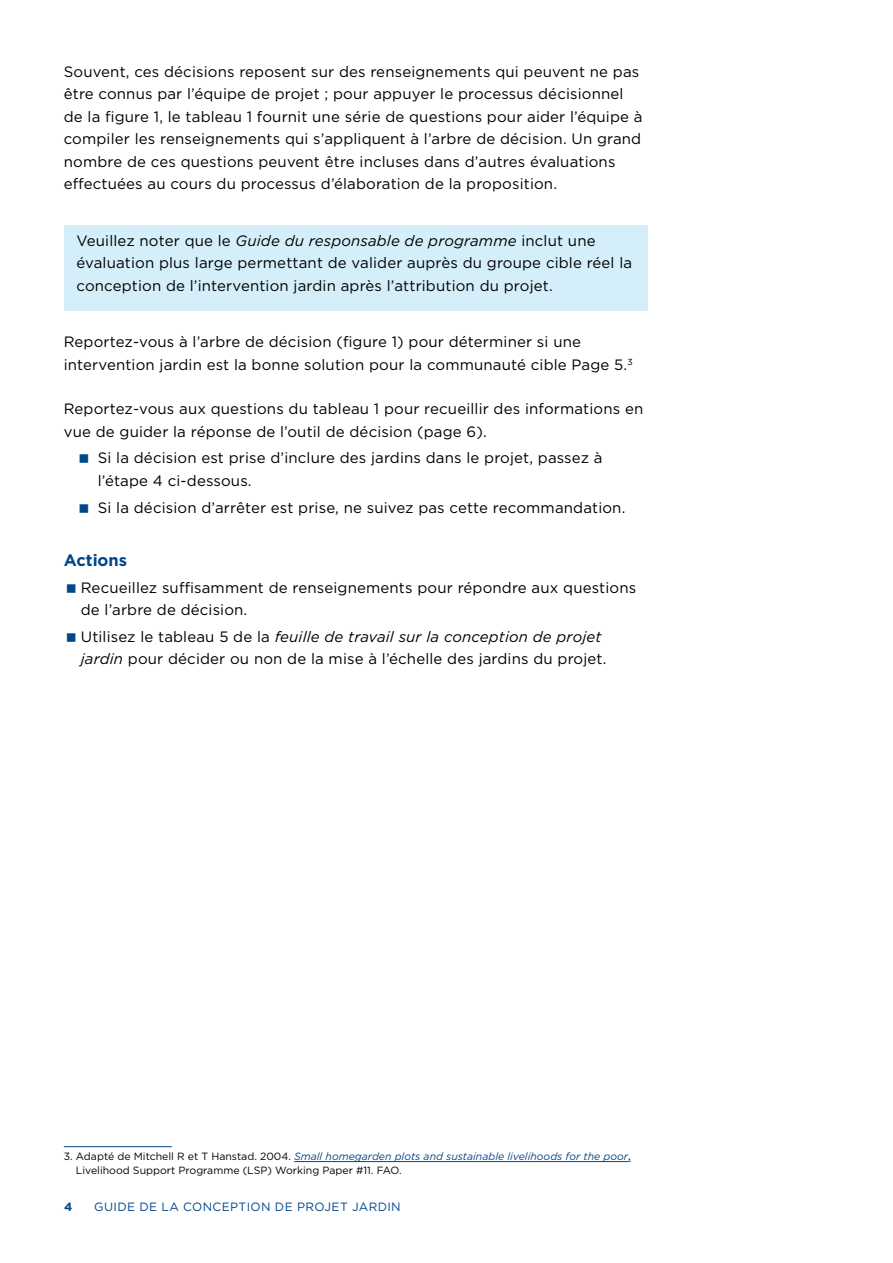
<style>
.page{position:relative;width:893px;height:1263px;background:#fff}
.page>*{position:absolute;margin:0;border:0;box-sizing:border-box;transform-origin:0 0}
.t1{font:700 16.5px "Gotham";color:#00468b}
.t2{font:15px/22.5px "Gotham";letter-spacing:.01em;color:#000}
.t3{font:12px "Gotham";letter-spacing:.03em;color:#00468b}
.t4{font:700 12px "Gotham";color:#00468b}
.t5{font:10.5px/13.5px "Gotham";color:#000}
.s1{font-style:italic}
.s2{font-style:italic;color:#00468b}
.s3{font-weight:500;color:#00468b}
</style>
<div class="page">
<div style="left:64px;top:225px;width:584px;height:86px;background:#d4eff9"></div>
<hr style="left:64px;top:1146px;width:108px;height:1px;background:#00468b">
<hr style="left:294px;top:1161px;width:334px;height:1px;background:#00468b">
<p class="t2" style="left:64px;top:60px;width:580px">Souvent, ces décisions reposent sur des renseignements qui peuvent ne pas être connus par l’équipe de projet ; pour appuyer le processus décisionnel de la figure 1, le tableau 1 fournit une série de questions pour aider l’équipe à compiler les renseignements qui s’appliquent à l’arbre de décision. Un grand nombre de ces questions peuvent être incluses dans d’autres évaluations effectuées au cours du processus d’élaboration de la proposition.</p>
<p class="t2" style="left:77px;top:229px;width:557px">Veuillez noter que le <span class="s1">Guide du responsable de programme</span> inclut une évaluation plus large permettant de valider auprès du groupe cible réel la conception de l’intervention jardin après l’attribution du projet.</p>
<p class="t2" style="left:64px;top:330px;width:570px">Reportez-vous à l’arbre de décision (figure 1) pour déterminer si une intervention jardin est la bonne solution pour la communauté cible Page 5.<sup>3</sup></p>
<p class="t2" style="left:64px;top:397px;width:581px">Reportez-vous aux questions du tableau 1 pour recueillir des informations en vue de guider la réponse de l’outil de décision (page 6).</p>
<p class="t2" style="left:98px;top:446px;width:506px">Si la décision est prise d’inclure des jardins dans le projet, passez à l’étape 4 ci-dessous.</p>
<p class="t2" style="left:98px;top:496px;width:529px">Si la décision d’arrêter est prise, ne suivez pas cette recommandation.</p>
<p class="t1" style="left:64px;top:549px;width:65px">Actions</p>
<p class="t2" style="left:81px;top:576px;width:557px">Recueillez suffisamment de renseignements pour répondre aux questions de l’arbre de décision.</p>
<p class="t2" style="left:81px;top:625px;width:527px">Utilisez le tableau 5 de la <span class="s1">feuille de travail sur la conception de projet jardin</span> pour décider ou non de la mise à l’échelle des jardins du projet.</p>
<p class="t5" style="left:76px;top:1149px;width:556px;text-indent:-12px">3. Adapté de Mitchell R et T Hanstad. 2004. <span class="s2">Small homegarden plots and sustainable livelihoods for the poor</span><span class="s3">.<br></span>Livelihood Support Programme (LSP) Working Paper #11. FAO.</p>
<p class="t4" style="left:64px;top:1199px;width:10px">4</p>
<p class="t3" style="left:94px;top:1199px;width:308px">GUIDE DE LA CONCEPTION DE PROJET JARDIN</p>
</div>
